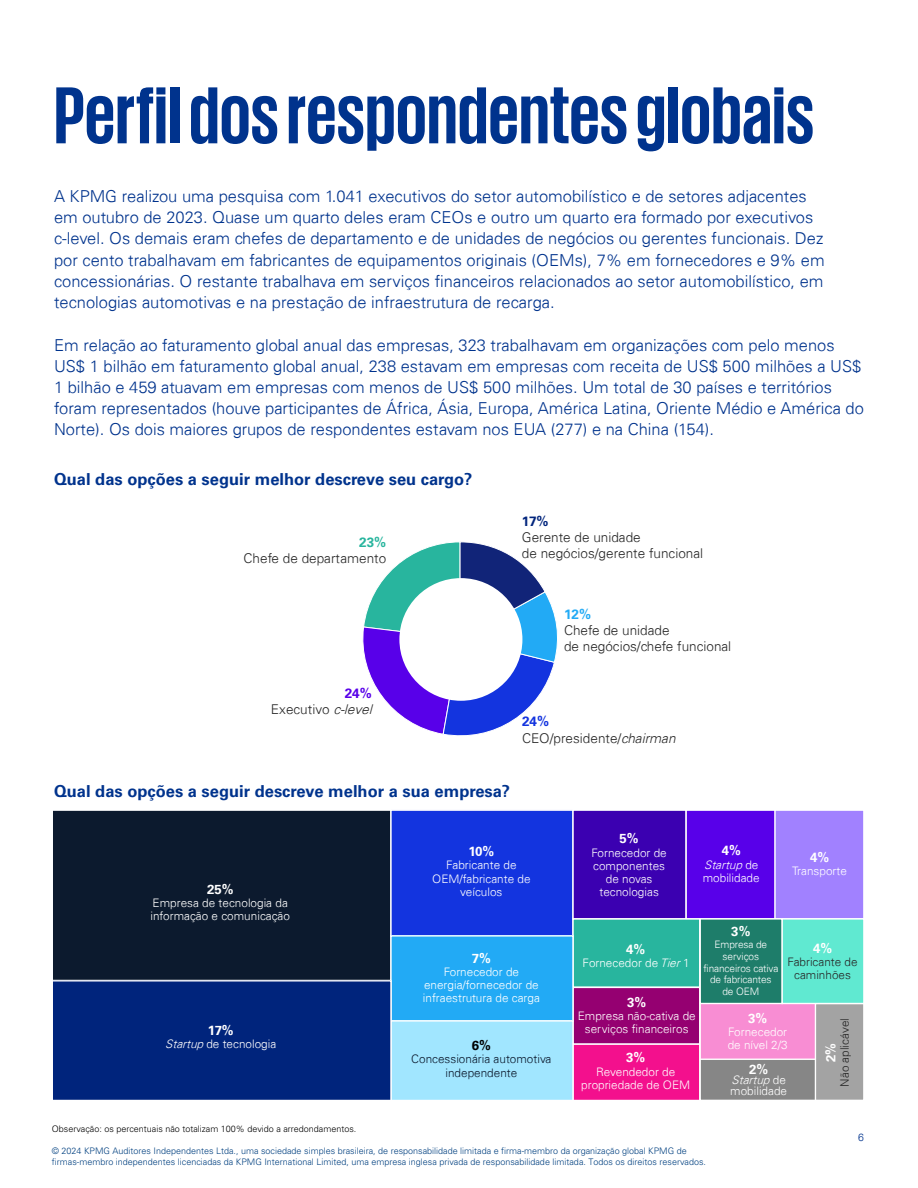
<style>
.page{position:relative;width:918px;height:1188px;background:#fff}
.page>*{position:absolute;margin:0;border:0;box-sizing:border-box;transform-origin:0 0}
.t1{font:700 82.5px "KPMG";color:#00338d}
.t2{font:300 16.5px/21px "Univers 45";color:#00338d}
.t3{font:700 16.5px "Univers LT Std";color:#00338d}
.t4{font:300 13.5px/16.2px "Univers 45";color:#272727}
.t5{font:700 13.5px "Univers LT Std";color:#00247c}
.t6{font:700 13.5px "Univers LT Std";color:#22aaf5}
.t7{font:700 13.5px "Univers LT Std";color:#1334df}
.t8{font:700 13.5px "Univers LT Std";color:#5800e9}
.t9{font:700 13.5px "Univers LT Std";color:#28b59e}
.t10{font:700 13.2px "Univers 65";color:#fff}
.t11{font:700 13.2px "Univers 65";color:#000}
.t12{font:300 11.7px/13.2px "Univers 45";color:#fff;text-align:center}
.t13{font:300 11.7px/13.2px "Univers 45";color:#0c1a2e;text-align:center}
.t14{font:300 11.7px/13.2px "Univers 45";color:#272727;text-align:center}
.t15{font:300 10.5px "Univers 45";color:#00338d}
.t16{font:300 10.35px/11.7px "Univers 45";letter-spacing:-.01em;color:#fff;text-align:center}
.t17{font:300 9px/10.8px "Univers LT Std";color:#004080}
.t18{font:300 9px "Univers LT Std";color:#000}
.s1{font-style:italic}
</style>
<div class="page">
<svg style="left:362px;top:542px;width:196px;height:194px"></svg>
<div style="left:399px;top:578px;width:123px;height:123px;background:#fff;border-radius:50%"></div>
<svg style="left:53px;top:810px;width:811px;height:290px;background:#3f4f97"></svg>
<h1 class="t1" style="left:54px;top:74px;width:762px">Perfil dos respondentes globais</h1>
<p class="t2" style="left:54px;top:186px;width:772px">A KPMG realizou uma pesquisa com 1.041 executivos do setor automobilístico e de setores adjacentes em outubro de 2023. Quase um quarto deles eram CEOs e outro um quarto era formado por executivos c-level. Os demais eram chefes de departamento e de unidades de negócios ou gerentes funcionais. Dez por cento trabalhavam em fabricantes de equipamentos originais (OEMs), 7% em fornecedores e 9% em concessionárias. O restante trabalhava em serviços financeiros relacionados ao setor automobilístico, em tecnologias automotivas e na prestação de infraestrutura de recarga.</p>
<p class="t2" style="left:54px;top:335px;width:811px">Em relação ao faturamento global anual das empresas, 323 trabalhavam em organizações com pelo menos US$ 1 bilhão em faturamento global anual, 238 estavam em empresas com receita de US$ 500 milhões a US$ 1 bilhão e 459 atuavam em empresas com menos de US$ 500 milhões. Um total de 30 países e territórios foram representados (houve participantes de África, Ásia, Europa, América Latina, Oriente Médio e América do Norte). Os dois maiores grupos de respondentes estavam nos EUA (277) e na China (154).</p>
<p class="t3" style="left:54px;top:469px;width:420px">Qual das opções a seguir melhor descreve seu cargo?</p>
<p class="t9" style="left:359px;top:534px;width:29px">23%</p>
<p class="t4" style="left:244px;top:550px;width:144px">Chefe de departamento</p>
<p class="t5" style="left:522px;top:513px;width:28px">17%</p>
<p class="t4" style="left:522px;top:529px;width:183px">Gerente de unidade<br>de negócios/gerente funcional</p>
<p class="t8" style="left:345px;top:685px;width:29px">24%</p>
<p class="t4" style="left:271px;top:701px;width:107px">Executivo <span class="s1">c-level</span></p>
<p class="t6" style="left:564px;top:606px;width:29px">12%</p>
<p class="t4" style="left:564px;top:622px;width:169px">Chefe de unidade<br>de negócios/chefe funcional</p>
<p class="t7" style="left:522px;top:714px;width:29px">24%</p>
<p class="t4" style="left:522px;top:730px;width:155px">CEO/presidente/<span class="s1">chairman</span></p>
<p class="t3" style="left:54px;top:781px;width:458px">Qual das opções a seguir descreve melhor a sua empresa?</p>
<p class="t10" style="left:207px;top:881px;width:28px">25%</p>
<p class="t12" style="left:150px;top:896px;width:141px;text-align:left">Empresa de tecnologia da informação e comunicação</p>
<p class="t10" style="left:469px;top:844px;width:27px">10%</p>
<p class="t12" style="left:432px;top:859px;width:100px">Fabricante de<br>OEM/fabricante de veículos</p>
<p class="t10" style="left:620px;top:831px;width:21px">5%</p>
<p class="t12" style="left:591px;top:846px;width:77px">Fornecedor de componentes de novas tecnologias</p>
<p class="t10" style="left:722px;top:843px;width:21px">4%</p>
<p class="t12" style="left:703px;top:858px;width:58px;text-align:left"><span class="s1">Startup</span>d e mobilidade</p>
<p class="t10" style="left:810px;top:850px;width:21px">4%</p>
<p class="t12" style="left:792px;top:864px;width:56px">Transporte</p>
<p class="t10" style="left:208px;top:1022px;width:27px">17%</p>
<p class="t12" style="left:165px;top:1037px;width:113px"><span class="s1">Startup</span>de tecnologia</p>
<p class="t10" style="left:472px;top:950px;width:21px">7%</p>
<p class="t12" style="left:423px;top:965px;width:119px">Fornecedor de energia/fornecedor de infraestrutura de carga</p>
<p class="t11" style="left:472px;top:1038px;width:21px">6%</p>
<p class="t13" style="left:411px;top:1053px;width:142px">Concessionária automotiva independente</p>
<p class="t10" style="left:626px;top:941px;width:21px">4%</p>
<p class="t12" style="left:582px;top:956px;width:109px">Fornecedor de <span class="s1">Tier</span>1</p>
<p class="t10" style="left:627px;top:994px;width:21px">3%</p>
<p class="t12" style="left:578px;top:1009px;width:120px">Empresa não-cativa de serviços financeiros</p>
<p class="t10" style="left:626px;top:1050px;width:21px">3%</p>
<p class="t12" style="left:581px;top:1065px;width:111px">Revendedor de propriedade de OEM</p>
<p class="t10" style="left:731px;top:924px;width:21px">3%</p>
<p class="t16" style="left:703px;top:939px;width:77px">Empresa de serviços financeiros cativa de fabricantes de OEM</p>
<p class="t10" style="left:813px;top:941px;width:21px">4%</p>
<p class="t14" style="left:787px;top:955px;width:72px">Fabricante de caminhões</p>
<p class="t10" style="left:748px;top:1010px;width:21px">3%</p>
<p class="t12" style="left:728px;top:1025px;width:61px;text-align:left">Fornecedor de nível 2/3</p>
<p class="t10" style="left:749px;top:1062px;width:21px">2%</p>
<p class="t12" style="left:730px;top:1075px;width:58px;line-height:10.4px;text-align:left"><span class="s1">Startup</span>d e mobilidade</p>
<p class="t14" style="left:838px;top:1087px;width:70px;rotate:-90deg">Não aplicável</p>
<p class="t10" style="left:823px;top:1062px;width:21px;rotate:-90deg">2%</p>
<p class="t18" style="left:52px;top:1124px;width:306px">Observação: os percentuais não totalizam 100% devido a arredondamentos.</p>
<p class="t17" style="left:52px;top:1145px;width:656px">© 2024 KPMG Auditores Independentes Ltda., uma sociedade simples brasileira, de responsabilidade limitada e firma-membro da organização global KPMG de firmas-membro independentes licenciadas da KPMG International Limited, uma empresa inglesa privada de responsabilidade limitada. Todos os direitos reservados.</p>
<p class="t15" style="left:858px;top:1131px;width:7px">6</p>
</div>
